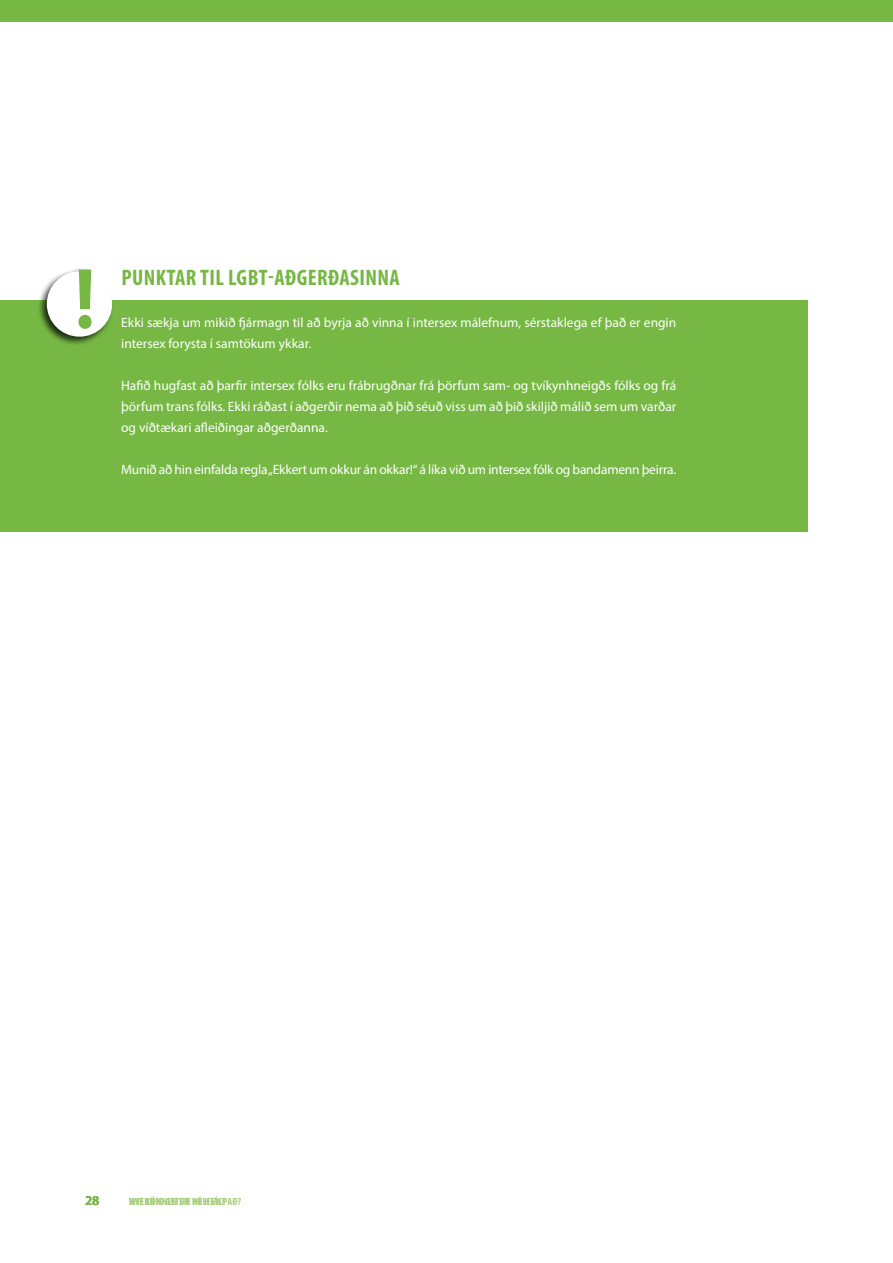
<style>
.page{position:relative;width:893px;height:1263px;background:#fff}
.page>*{position:absolute;margin:0;border:0;box-sizing:border-box;transform-origin:0 0}
.t1{font:700 condensed 87px "Myriad Pro";color:#76b843}
.t2{font:700 condensed 22.5px "Myriad Pro";letter-spacing:.02em;color:#76b843}
.t3{font:13.5px/21px "Myriad Pro";color:#fff}
.t4{font:600 13.5px "Myriad Pro";color:#76b843}
.t5{font:700 condensed 10.5px "Myriad Pro";letter-spacing:.03em;color:#a7cd7d}
</style>
<div class="page">
<div style="left:0;top:300px;width:808px;height:231px;background:#76b843"></div>
<div style="left:0;top:0;width:893px;height:21px;background:#76b843"></div>
<div style="left:37px;top:267px;width:77px;height:79px;background:#000;opacity:.75"></div>
<div style="left:47px;top:271px;width:65px;height:66px;background:#fff;border-radius:50%"></div>
<h1 class="t1" style="left:75px;top:245px;width:22px">!</h1>
<h2 class="t2" style="left:121px;top:263px;width:280px">PUNKTAR TIL LGBT-AÐGERÐASINNA</h2>
<p class="t3" style="left:121px;top:312px;width:557px">Ekki sækja um mikið fjármagn til að byrja að vinna í intersex málefnum, sérstaklega ef það er engin intersex forysta í samtökum ykkar.</p>
<p class="t3" style="left:121px;top:375px;width:557px;text-align:justify">Hafið hugfast að þarfir intersex fólks eru frábrugðnar frá þörfum sam- og tvíkynhneigðs fólks og frá þörfum trans fólks. Ekki ráðast í aðgerðir nema að þið séuð viss um að þið skiljið málið sem um varðar og víðtækari afleiðingar aðgerðanna.</p>
<p class="t3" style="left:121px;top:459px;width:557px">Munið að hin einfalda regla „Ekkert um okkur án okkar!“ á líka við um intersex fólk og bandamenn þeirra.</p>
<p class="t4" style="left:85px;top:1192px;width:16px">28</p>
<p class="t5" style="left:129px;top:1195px;width:114px">HV RNIG GETUR ÞÚ HJÁLPAÐ?</p>
<p class="t5" style="left:129px;top:1195px;width:97px">WIE KÖNNEN SIE HELFEN?</p>
</div>
